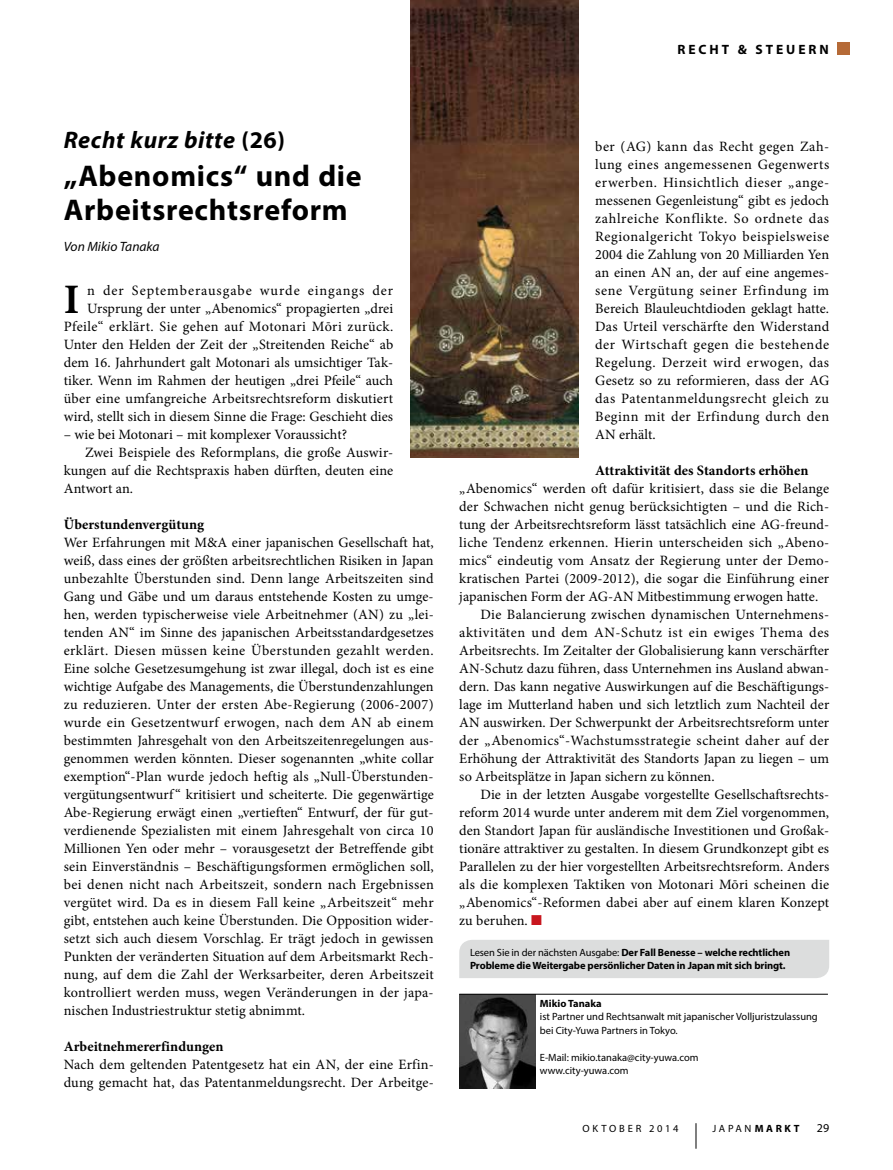
<style>
.page{position:relative;width:893px;height:1170px;background:#fff}
.page>*{position:absolute;margin:0;border:0;box-sizing:border-box;transform-origin:0 0}
.t1{font:700 42px "Minion Pro";color:#000}
.t2{font:700 30px/34.5px "Myriad Pro";letter-spacing:.025em;color:#000}
.t3{font:italic 700 24px "Myriad Pro";letter-spacing:.025em;color:#000}
.t4{font:14.25px/18px "Minion Pro";letter-spacing:.005em;color:#000;text-align:justify}
.t5{font:700 14.25px "Minion Pro";letter-spacing:.005em;color:#000}
.t6{font:14.25px "Minion Pro";letter-spacing:.025em;color:#000}
.t7{font:14.25px "Minion Pro";letter-spacing:.03em;color:#000}
.t8{font:14.25px "Minion Pro";letter-spacing:.04em;color:#000}
.t9{font:italic 13.5px "Myriad Pro";color:#000}
.t10{font:700 13.5px "Myriad Pro";letter-spacing:.22em;color:#000}
.t11{font:12px "Myriad Pro";color:#000}
.t12{font:10.5px/13.5px "Myriad Pro";color:#000}
.t13{font:700 10.5px/13.5px "Myriad Pro";letter-spacing:-.01em;color:#000}
.t14{font:10.5px "Myriad Pro";letter-spacing:.26em;color:#000}
.s1{font-style:normal}
.s2{color:#c8161e}
.s3{font-weight:400}
.s4{font-weight:700}
</style>
<div class="page">
<svg style="left:696px;top:1123px;width:1px;height:25px"></svg>
<div style="left:837px;top:43px;width:13px;height:12px;background:#b56a37"></div>
<img style="left:459px;top:994px;width:77px;height:94px">
<hr style="left:459px;top:993px;width:369px;height:1px;background:#000">
<div style="left:459px;top:940px;width:370px;height:38px;background:#dcdddd"></div>
<img style="left:410px;top:0;width:168px;height:458px">
<p class="t10" style="left:677px;top:40px;width:153px">recht &amp; steuern</p>
<h3 class="t3" style="left:64px;top:125px;width:223px">Recht kurz bitte <span class="s1">(26)</span></h3>
<h2 class="t2" style="left:64px;top:157px;width:299px">„Abenomics“ und die<br>Arbeitsrechtsreform</h2>
<p class="t9" style="left:64px;top:238px;width:97px">Von Mikio Tanaka</p>
<p class="t4" style="left:64px;top:281px;width:331px;text-align:right">n der Septemberausgabe wurde eingangs der Ursprung der unter „Abenomics“ propagierten „drei Pfeile“ erklärt. Sie gehen auf Motonari Mōri zurück.<br>Unter den Helden der Zeit der „Streitenden Reiche“ ab dem 16. Jahrhundert galt Motonari als umsichtiger Tak&shy;tiker. Wenn im Rahmen der heutigen „drei Pfeile“ auch über eine umfangreiche Arbeitsrechtsreform diskutiert wird, stellt sich in diesem Sinne die Frage: Geschieht dies</p>
<p class="t4" style="left:64px;top:425px;width:285px">– wie bei Motonari – mit komplexer Voraussicht?</p>
<p class="t4" style="left:85px;top:443px;width:310px">Zwei Beispiele des Reformplans, die große Auswir-</p>
<p class="t4" style="left:64px;top:461px;width:331px">kungen auf die Rechtspraxis haben dürften, deuten eine</p>
<p class="t4" style="left:64px;top:479px;width:71px">Antwort an.</p>
<p class="t5" style="left:64px;top:514px;width:142px">Überstundenvergütung</p>
<p class="t4" style="left:64px;top:533px;width:372px">Wer Erfahrungen mit M&amp;A einer japanischen Gesellschaft hat, weiß, dass eines der größten arbeitsrechtlichen Risiken in Japan unbezahlte Überstunden sind. Denn lange Arbeitszeiten sind Gang und Gäbe und um daraus entstehende Kosten zu umge&shy;hen, werden typischerweise viele Arbeitnehmer (AN) zu „lei&shy;tenden AN“ im Sinne des japanischen Arbeitsstandardgesetzes erklärt. Diesen müssen keine Überstunden gezahlt werden.<br>Eine solche Gesetzesumgehung ist zwar illegal, doch ist es eine wichtige Aufgabe des Managements, die Überstundenzahlungen zu reduzieren. Unter der ersten Abe-Regierung (2006-2007) wurde ein Gesetzentwurf erwogen, nach dem AN ab einem bestimmten Jahresgehalt von den Arbeitszeitenregelungen aus&shy;genommen werden könnten. Dieser sogenannten „white collar exemption“-Plan wurde jedoch heftig als „Null-Überstunden&shy;vergütungsentwurf “ kritisiert und scheiterte. Die gegenwärtige Abe-Regierung erwägt einen „vertieften“ Entwurf, der für gut&shy;verdienende Spezialisten mit einem Jahresgehalt von circa 10<br>Millionen Yen oder mehr – vorausgesetzt der Betreffende gibt sein Einverständnis – Beschäftigungsformen ermöglichen soll, bei denen nicht nach Arbeitszeit, sondern nach Ergebnissen vergütet wird. Da es in diesem Fall keine „Arbeitszeit“ mehr gibt, entstehen auch keine Überstunden. Die Opposition wider&shy;setzt sich auch diesem Vorschlag. Er trägt jedoch in gewissen Punkten der veränderten Situation auf dem Arbeitsmarkt Rech&shy;nung, auf dem die Zahl der Werksarbeiter, deren Arbeitszeit kontrolliert werden muss, wegen Veränderungen in der japa&shy;nischen Industriestruktur stetig abnimmt.</p>
<p class="t5" style="left:64px;top:1036px;width:161px">Arbeitnehmererfindungen</p>
<p class="t4" style="left:64px;top:1055px;width:371px">Nach dem geltenden Patentgesetz hat ein AN, der eine Erfin&shy;dung gemacht hat, das Patentanmeldungsrecht. Der Arbeitge-</p>
<h1 class="t1" style="left:64px;top:270px;width:17px">I</h1>
<p class="t4" style="left:595px;top:137px;width:236px">ber (AG) kann das Recht gegen Zah&shy;lung eines angemessenen Gegenwerts erwerben. Hinsichtlich dieser „ange&shy;messenen Gegenleistung“ gibt es jedoch zahlreiche Konflikte. So ordnete das Regionalgericht Tokyo beispielsweise 2004 die Zahlung von 20 Milliarden Yen an einen AN an, der auf eine angemes&shy;sene Vergütung seiner Erfindung im Bereich Blauleuchtdioden geklagt hatte.<br>Das Urteil verschärfte den Widerstand der Wirtschaft gegen die bestehende Regelung. Derzeit wird erwogen, das Gesetz so zu reformieren, dass der AG das Patentanmeldungsrecht gleich zu Beginn mit der Erfindung durch den AN erhält.</p>
<p class="t5" style="left:595px;top:460px;width:215px">Attraktivität des Standorts erhöhen</p>
<p class="t4" style="left:459px;top:479px;width:371px">„Abenomics“ werden oft dafür kritisiert, dass sie die Belange</p>
<p class="t4" style="left:459px;top:497px;width:371px">der Schwachen nicht genug berücksichtigten – und die Rich-</p>
<p class="t4" style="left:459px;top:515px;width:371px">tung der Arbeitsrechtsreform lässt tatsächlich eine AG-freund-</p>
<p class="t6" style="left:459px;top:532px;width:371px">liche Tendenz erkennen. Hierin unterscheiden sich „Abeno-</p>
<p class="t4" style="left:459px;top:551px;width:371px">mics“ eindeutig vom Ansatz der Regierung unter der Demo-</p>
<p class="t4" style="left:459px;top:569px;width:371px">kratischen Partei (2009-2012), die sogar die Einführung einer</p>
<p class="t4" style="left:459px;top:587px;width:360px">japanischen Form der AG-AN Mitbestimmung erwogen hatte.</p>
<p class="t4" style="left:480px;top:605px;width:350px">Die Balancierung zwischen dynamischen Unternehmens-</p>
<p class="t8" style="left:459px;top:622px;width:371px">aktivitäten und dem AN-Schutz ist ein ewiges Thema des</p>
<p class="t4" style="left:459px;top:641px;width:371px">Arbeitsrechts. Im Zeitalter der Globalisierung kann verschärfter</p>
<p class="t4" style="left:459px;top:659px;width:371px">AN-Schutz dazu führen, dass Unternehmen ins Ausland abwan-</p>
<p class="t4" style="left:459px;top:677px;width:371px">dern. Das kann negative Auswirkungen auf die Beschäftigungs-</p>
<p class="t4" style="left:459px;top:695px;width:371px">lage im Mutterland haben und sich letztlich zum Nachteil der</p>
<p class="t4" style="left:459px;top:713px;width:371px">AN auswirken. Der Schwerpunkt der Arbeitsrechtsreform unter</p>
<p class="t7" style="left:459px;top:730px;width:371px">der „Abenomics“-Wachstumsstrategie scheint daher auf der</p>
<p class="t4" style="left:459px;top:749px;width:371px">Erhöhung der Attraktivität des Standorts Japan zu liegen – um</p>
<p class="t4" style="left:459px;top:767px;width:257px">so Arbeitsplätze in Japan sichern zu können.</p>
<p class="t4" style="left:480px;top:785px;width:350px">Die in der letzten Ausgabe vorgestellte Gesellschaftsrechts-</p>
<p class="t4" style="left:459px;top:803px;width:371px">reform 2014 wurde unter anderem mit dem Ziel vorgenommen,</p>
<p class="t4" style="left:459px;top:821px;width:371px">den Standort Japan für ausländische Investitionen und Großak-</p>
<p class="t4" style="left:459px;top:839px;width:371px">tionäre attraktiver zu gestalten. In diesem Grundkonzept gibt es</p>
<p class="t4" style="left:459px;top:857px;width:371px">Parallelen zu der hier vorgestellten Arbeitsrechtsreform. Anders</p>
<p class="t4" style="left:459px;top:875px;width:371px">als die komplexen Taktiken von Motonari Mōri scheinen die</p>
<p class="t4" style="left:459px;top:893px;width:372px">„Abenomics“-Reformen dabei aber auf einem klaren Konzept</p>
<p class="t4" style="left:459px;top:911px;width:84px">zu beruhen. <span class="s2">■</span></p>
<p class="t13" style="left:470px;top:945px;width:322px"><span class="s3">Lesen Sie in der nächsten Ausgabe:</span> Der Fall Benesse – welche rechtlichen<br>Probleme die Weitergabe persönlicher Daten in Japan mit sich bringt.</p>
<p class="t13" style="left:540px;top:995px;width:63px">Mikio Tanaka</p>
<p class="t12" style="left:540px;top:1009px;width:279px">ist Partner und Rechtsanwalt mit japanischer Volljuristzulassung bei City-Yuwa Partners in Tokyo.</p>
<p class="t12" style="left:540px;top:1050px;width:160px">E-Mail: mikio.tanaka@city-yuwa.com www.city-yuwa.com</p>
<p class="t14" style="left:583px;top:1121px;width:98px">Okto ber 2014</p>
<p class="t12" style="left:712px;top:1121px;width:88px">JAPAN<span class="s4">MARKT</span></p>
<p class="t11" style="left:817px;top:1120px;width:14px">29</p>
</div>
